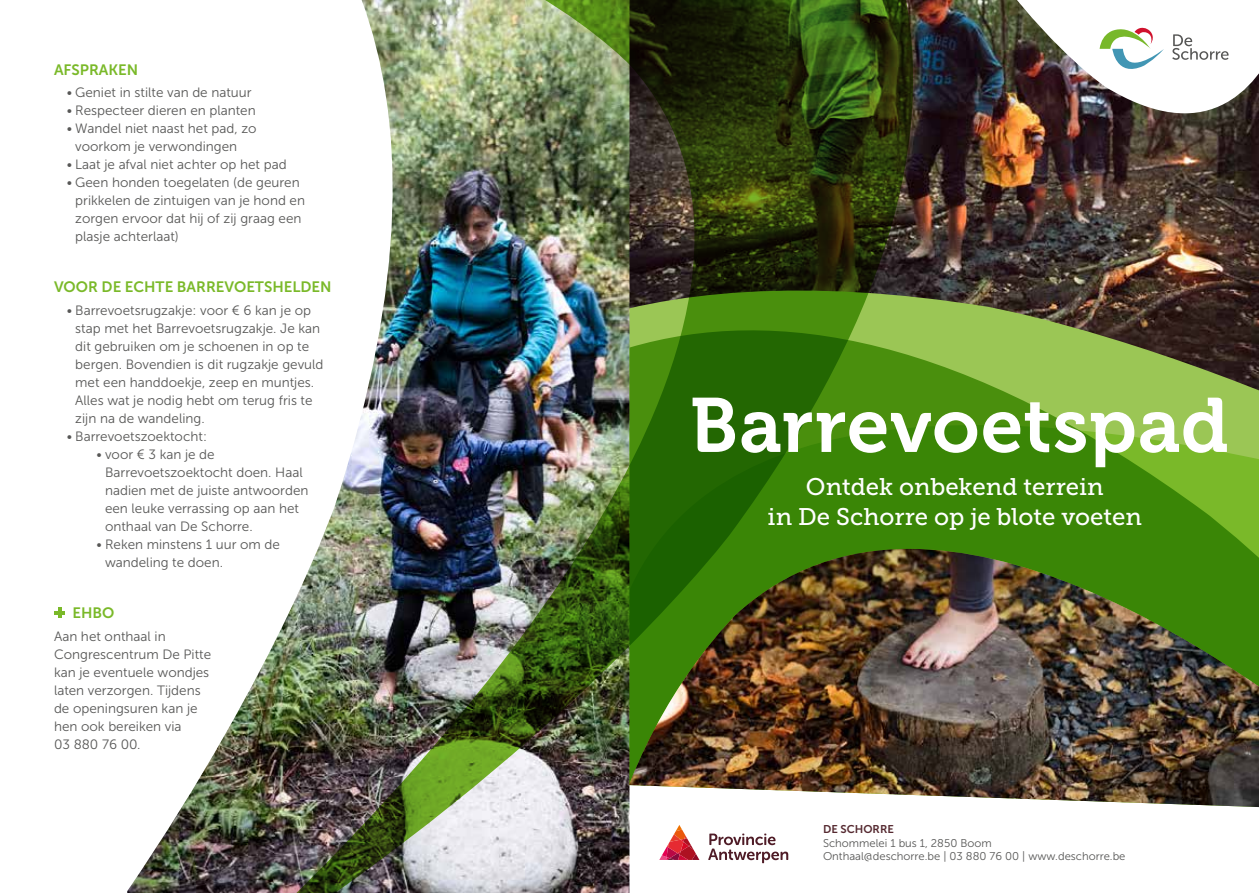
<style>
.page{position:relative;width:1259px;height:893px;background:#fff}
.page>*{position:absolute;margin:0;border:0;box-sizing:border-box;transform-origin:0 0}
.t1{font:76.5px "Museo 700";letter-spacing:.01em;color:#fff}
.t2{font:24px/30px "Museo Slab 500";color:#fff;text-align:center}
.t3{font:15px "Museo Sans 700";color:#7ab929}
.t4{font:13.5px/18px "Museo Sans 300";color:#575756}
.t5{font:11.25px/13.5px "Museo Sans 300";color:#575756}
.t6{font:11.25px "Museo Sans 700";color:#562a31}
</style>
<div class="page">
<img style="left:935px;top:0;width:324px;height:190px">
<img style="left:935px;top:190px;width:324px;height:618px">
<img style="left:127px;top:641px;width:148px;height:252px">
<img style="left:275px;top:0;width:660px;height:893px">
<svg style="left:629px;top:305px;width:630px;height:244px"></svg>
<img style="left:629px;top:549px;width:630px;height:258px">
<svg style="left:708px;top:834px;width:80px;height:29px"></svg>
<svg style="left:659px;top:825px;width:40px;height:35px"></svg>
<img style="left:1000px;top:0;width:259px;height:147px">
<svg style="left:58px;top:607px;width:3px;height:11px"></svg>
<hr style="left:54px;top:611px;width:11px;height:4px;background:#7ab929">
<p class="t3" style="left:54px;top:61px;width:86px">AFSPRAKEN</p>
<p class="t4" style="left:67px;top:83px;width:186px">• Geniet in stilte van de natuur</p>
<p class="t4" style="left:67px;top:101px;width:190px">• Respecteer dieren en planten</p>
<p class="t4" style="left:75px;top:119px;width:183px;text-indent:-9px">• Wandel niet naast het pad, zo voorkom je verwondingen</p>
<p class="t4" style="left:67px;top:155px;width:221px">• Laat je afval niet achter op het pad</p>
<p class="t4" style="left:75px;top:173px;width:231px;text-indent:-9px">• Geen honden toegelaten (de geuren prikkelen de zintuigen van je hond en zorgen ervoor dat hij of zij graag een plasje achterlaat)</p>
<p class="t3" style="left:54px;top:279px;width:279px">VOOR DE ECHTE BARREVOETSHELDEN</p>
<p class="t4" style="left:75px;top:301px;width:250px;text-indent:-9px">• Barrevoetsrugzakje: voor € 6 kan je op stap met het Barrevoetsrugzakje. Je kan dit gebruiken om je schoenen in op te bergen. Bovendien is dit rugzakje gevuld met een handdoekje, zeep en muntjes.<br>Alles wat je nodig hebt om terug fris te zijn na de wandeling.</p>
<p class="t4" style="left:67px;top:427px;width:142px">• Barrevoetszoektocht:</p>
<p class="t4" style="left:105px;top:445px;width:205px;text-indent:-9px">• voor € 3 kan je de<br>Barrevoetszoektocht doen. Haal nadien met de juiste antwoorden een leuke verrassing op aan het onthaal van De Schorre.</p>
<p class="t4" style="left:105px;top:535px;width:176px;text-indent:-9px">• Reken minstens 1 uur om de wandeling te doen.</p>
<p class="t3" style="left:72px;top:605px;width:43px">EHBO</p>
<p class="t4" style="left:54px;top:627px;width:159px">Aan het onthaal in<br>Congrescentrum De Pitte kan je eventuele wondjes laten verzorgen. Tijdens de openingsuren kan je hen ook bereiken via<br>03 880 76 00.</p>
<h1 class="t1" style="left:690px;top:383px;width:540px">Barrevoetspad</h1>
<h2 class="t2" style="left:767px;top:472px;width:376px">Ontdek onbekend terrein<br>in De Schorre op je blote voeten</h2>
<p class="t6" style="left:823px;top:823px;width:72px">DE SCHORRE</p>
<p class="t5" style="left:823px;top:836px;width:304px">Schommelei 1 bus 1, 2850 Boom<br>Onthaal@deschorre.be | 03 880 76 00 | www.deschorre.be</p>
</div>
